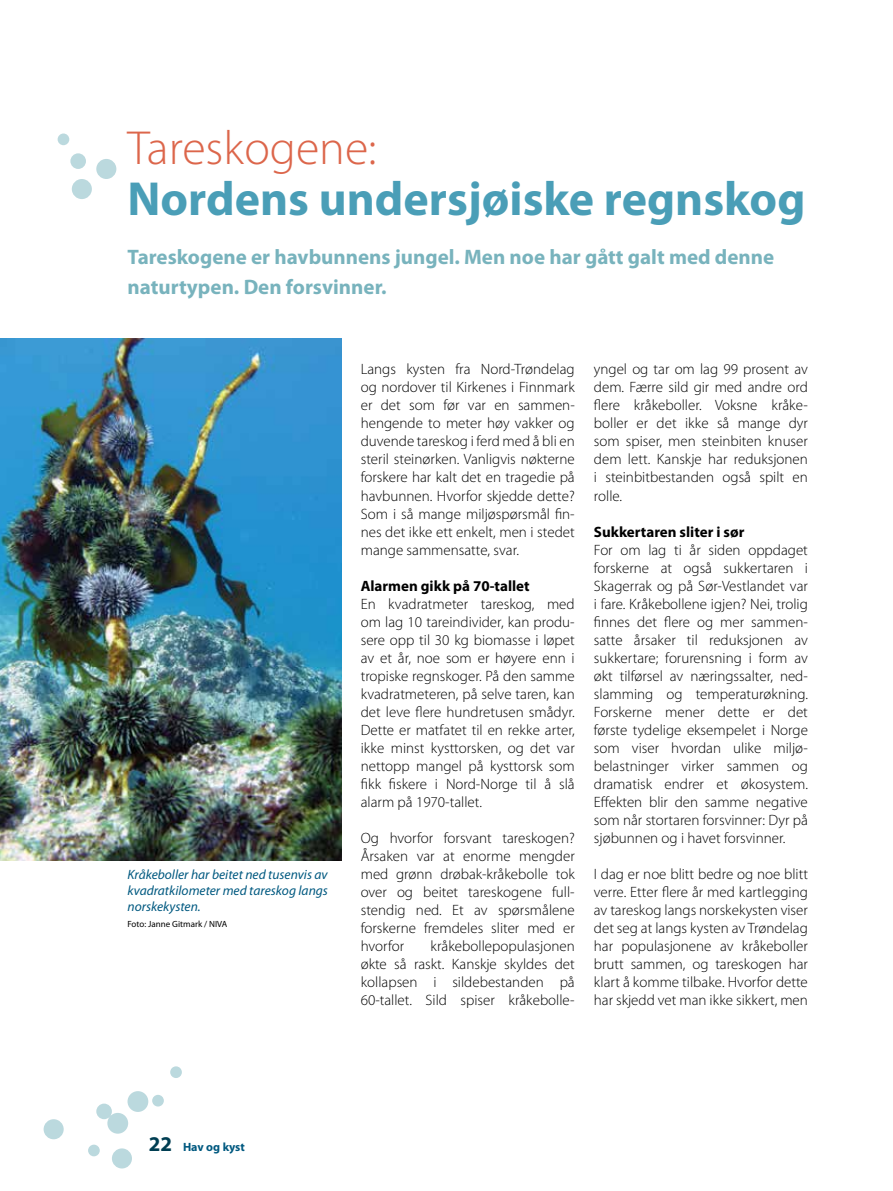
<style>
.page{position:relative;width:893px;height:1191px;background:#fff}
.page>*{position:absolute;margin:0;border:0;box-sizing:border-box;transform-origin:0 0}
.t1{font:700 48px "Myriad Pro";color:#4a9eb7}
.t2{font:300 48px "Myriad Pro";color:#dc664b}
.t3{font:700 21px/30px "Myriad Pro";color:#78b3bd}
.t4{font:700 21px "Myriad Pro";color:#003e52}
.t5{font:300 15px/18px "Myriad Pro";color:#000;text-align:justify}
.t6{font:700 15px "Myriad Pro";color:#000}
.t7{font:italic 13.5px/16.2px "Myriad Pro";color:#005980;text-align:justify}
.t8{font:700 12px "Myriad Pro";color:#005980}
.t9{font:9px "Myriad Pro";color:#000}
</style>
<div class="page">
<div style="left:107px;top:1112px;width:21px;height:21px;background:#bbd9de;border-radius:50%"></div>
<div style="left:128px;top:1091px;width:20px;height:21px;background:#bbd9de;border-radius:50%"></div>
<svg style="left:96px;top:1103px;width:16px;height:16px"></svg>
<svg style="left:88px;top:1144px;width:12px;height:12px"></svg>
<svg style="left:152px;top:1094px;width:12px;height:12px"></svg>
<svg style="left:170px;top:1066px;width:12px;height:12px"></svg>
<div style="left:44px;top:1119px;width:20px;height:20px;background:#bbd9de;border-radius:50%"></div>
<div style="left:112px;top:1148px;width:20px;height:20px;background:#bbd9de;border-radius:50%"></div>
<div style="left:96px;top:159px;width:20px;height:20px;background:#bbd9de;border-radius:50%"></div>
<div style="left:72px;top:179px;width:20px;height:20px;background:#bbd9de;border-radius:50%"></div>
<img style="left:0;top:338px;width:342px;height:522px">
<svg style="left:70px;top:153px;width:16px;height:16px"></svg>
<div style="left:58px;top:133px;width:11px;height:12px;background:#bbd9de;border-radius:50%"></div>
<h1 class="t2" style="left:128px;top:119px;width:251px">Tareskogene:</h1>
<h1 class="t1" style="left:128px;top:167px;width:679px">Nordens undersjøiske regnskog</h1>
<h2 class="t3" style="left:128px;top:241px;width:648px">Tareskogene er havbunnens jungel. Men noe har gått galt med denne naturtypen. Den forsvinner.</h2>
<p class="t7" style="left:128px;top:865px;width:202px">Kråkeboller har beitet ned tusenvis av kvadratkilometer med tareskog langs norskekysten.</p>
<p class="t9" style="left:128px;top:918px;width:101px">Foto: Janne Gitmark / NIVA</p>
<p class="t5" style="left:361px;top:360px;width:216px">Langs kysten fra Nord-Trøndelag og nordover til Kirkenes i Finnmark er det som før var en sammen&shy;hengende to meter høy vakker og duvende tareskog i ferd med å bli en steril steinørken. Vanligvis nøkterne forskere har kalt det en tragedie på havbunnen. Hvorfor skjedde dette?<br>Som i så mange miljøspørsmål fin&shy;nes det ikke ett enkelt, men i stedet mange sammensatte, svar.</p>
<p class="t6" style="left:361px;top:575px;width:170px">Alarmen gikk på 70-tallet</p>
<p class="t5" style="left:361px;top:594px;width:216px">En kvadratmeter tareskog, med om lag 10 tareindivider, kan produ&shy;sere opp til 30 kg biomasse i løpet av et år, noe som er høyere enn i tropiske regnskoger. På den samme kvadratmeteren, på selve taren, kan det leve flere hundretusen smådyr.<br>Dette er matfatet til en rekke arter, ikke minst kysttorsken, og det var nettopp mangel på kysttorsk som fikk fiskere i Nord-Norge til å slå alarm på 1970-tallet.</p>
<p class="t5" style="left:361px;top:828px;width:216px">Og hvorfor forsvant tareskogen?<br>Årsaken var at enorme mengder med grønn drøbak-kråkebolle tok over og beitet tareskogene full&shy;stendig ned. Et av spørsmålene forskerne fremdeles sliter med er hvorfor</p>
<p class="t5" style="left:361px;top:936px;width:216px;text-indent:70px">kråkebollepopulasjonen økte så raskt. Kanskje skyldes det kollapsen i sildebestanden på 60-tallet. Sild spiser kråkebolle-</p>
<p class="t5" style="left:594px;top:360px;width:216px">yngel og tar om lag 99 prosent av dem. Færre sild gir med andre ord flere kråkeboller. Voksne kråke&shy;boller er det ikke så mange dyr som spiser, men steinbiten knuser dem lett. Kanskje har reduksjonen i steinbitbestanden også spilt en rolle.</p>
<p class="t6" style="left:594px;top:521px;width:152px">Sukkertaren sliter i sør</p>
<p class="t5" style="left:594px;top:540px;width:216px">For om lag ti år siden oppdaget forskerne at også sukkertaren i Skagerrak og på Sør-Vestlandet var i fare. Kråkebollene igjen? Nei, trolig finnes det flere og mer sammen&shy;satte årsaker til reduksjonen av sukkertare; forurensning i form av økt tilførsel av næringssalter, ned&shy;slamming og temperaturøkning.<br>Forskerne mener dette er det første tydelige eksempelet i Norge som viser hvordan ulike miljø&shy;belastninger virker sammen og dramatisk endrer et økosystem.<br>Effekten blir den samme negative som når stortaren forsvinner: Dyr på sjøbunnen og i havet forsvinner.</p>
<p class="t5" style="left:594px;top:864px;width:216px">I dag er noe blitt bedre og noe blitt verre. Etter flere år med kartlegging av tareskog langs norskekysten viser det seg at langs kysten av Trøndelag har populasjonene av kråkeboller brutt sammen, og tareskogen har klart å komme tilbake. Hvorfor dette har skjedd vet man ikke sikkert, men</p>
<h2 class="t4" style="left:149px;top:1129px;width:25px">22</h2>
<p class="t8" style="left:183px;top:1138px;width:63px">Hav og kyst</p>
</div>
